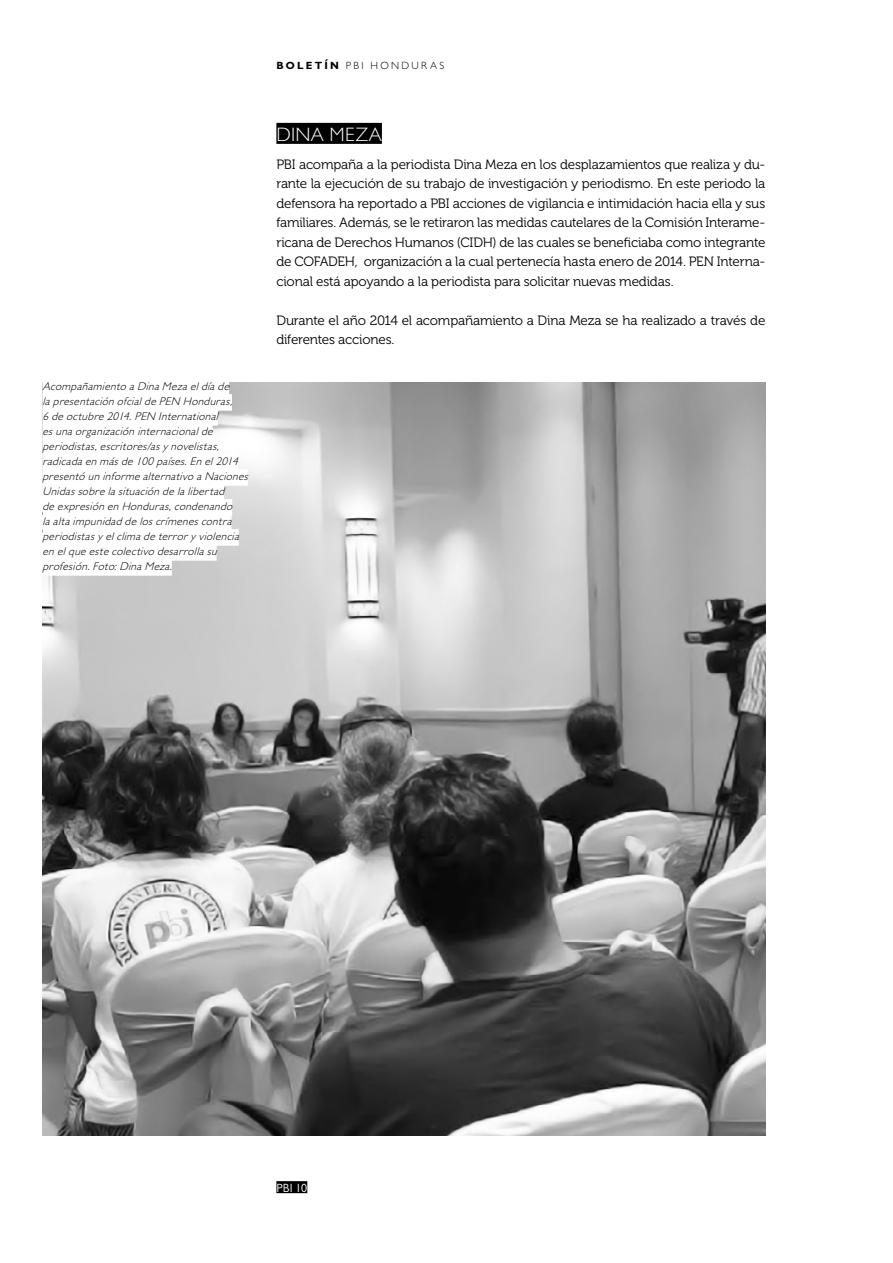
<style>
.page{position:relative;width:893px;height:1263px;background:#fff}
.page>*{position:absolute;margin:0;border:0;box-sizing:border-box;transform-origin:0 0}
.t1{font:300 19.5px "Gill Sans MT Pro";letter-spacing:.02em;color:#fff}
.t2{font:13.5px/19.5px "Museo 300";letter-spacing:-.015em;color:#000;text-align:justify}
.t3{font:12px "Gill Sans MT Pro";color:#fff}
.t4{font:italic 300 11.25px/15px "Gill Sans MT Pro";letter-spacing:.03em;color:#000}
.t5{font:300 10.5px "Gill Sans MT Pro";letter-spacing:.22em;color:#000}
.s1{font-weight:700}
</style>
<div class="page">
<div style="left:276px;top:1181px;width:31px;height:12px;background:#000"></div>
<img style="left:43px;top:383px;width:722px;height:752px">
<div style="left:276px;top:123px;width:106px;height:21px;background:#000"></div>
<div style="left:43px;top:379px;width:186px;height:17px;background:#fff"></div>
<div style="left:43px;top:394px;width:189px;height:17px;background:#fff"></div>
<div style="left:43px;top:409px;width:175px;height:17px;background:#fff"></div>
<div style="left:43px;top:424px;width:170px;height:17px;background:#fff"></div>
<div style="left:43px;top:439px;width:176px;height:17px;background:#fff"></div>
<div style="left:43px;top:454px;width:195px;height:17px;background:#fff"></div>
<div style="left:43px;top:469px;width:205px;height:17px;background:#fff"></div>
<div style="left:43px;top:484px;width:181px;height:17px;background:#fff"></div>
<div style="left:43px;top:499px;width:189px;height:17px;background:#fff"></div>
<div style="left:43px;top:514px;width:188px;height:17px;background:#fff"></div>
<div style="left:43px;top:529px;width:196px;height:17px;background:#fff"></div>
<div style="left:43px;top:544px;width:174px;height:17px;background:#fff"></div>
<div style="left:43px;top:559px;width:129px;height:17px;background:#fff"></div>
<p class="t4" style="left:42px;top:379px;width:210px">Acompañamiento aDinaMezaeldíade lapresentaciónofcialdePEN Honduras, 6deoctubre2014.PEN International esunaorganizacióninternacionalde periodistas,escritores/asy novelistas, radicadaenmásde100países.Enel2014 presentó uninformealternativo aNaciones Unidassobrelasituacióndelalibertad deexpresiónenHonduras,condenando laaltaimpunidaddeloscrímenescontra periodistasy elclimadeterrory violencia enelqueestecolectivo desarrollasu profesión.Foto:DinaMeza.</p>
<p class="t5" style="left:276px;top:59px;width:169px"><span class="s1">BOLETÍN</span> PBI HONDURAS</p>
<h1 class="t1" style="left:276px;top:123px;width:107px">DINA MEZA</h1>
<p class="t2" style="left:276px;top:155px;width:490px">PBI acompaña a la periodista Dina Meza en los desplazamientos que realiza y du&shy;rante la ejecución de su trabajo de investigación y periodismo. En este periodo la defensora ha reportado a PBI acciones de vigilancia e intimidación hacia ella y sus familiares. Además, se le retiraron las medidas cautelares de la Comisión Interame&shy;ricana de Derechos Humanos (CIDH) de las cuales se beneficiaba como integrante de COFADEH, organización a la cual pertenecía hasta enero de 2014. PEN Interna&shy;cional está apoyando a la periodista para solicitar nuevas medidas.</p>
<p class="t2" style="left:276px;top:311px;width:490px">Durante el año 2014 el acompañamiento a Dina Meza se ha realizado a través de diferentes acciones.</p>
<p class="t3" style="left:276px;top:1180px;width:32px">PBI 10</p>
</div>
